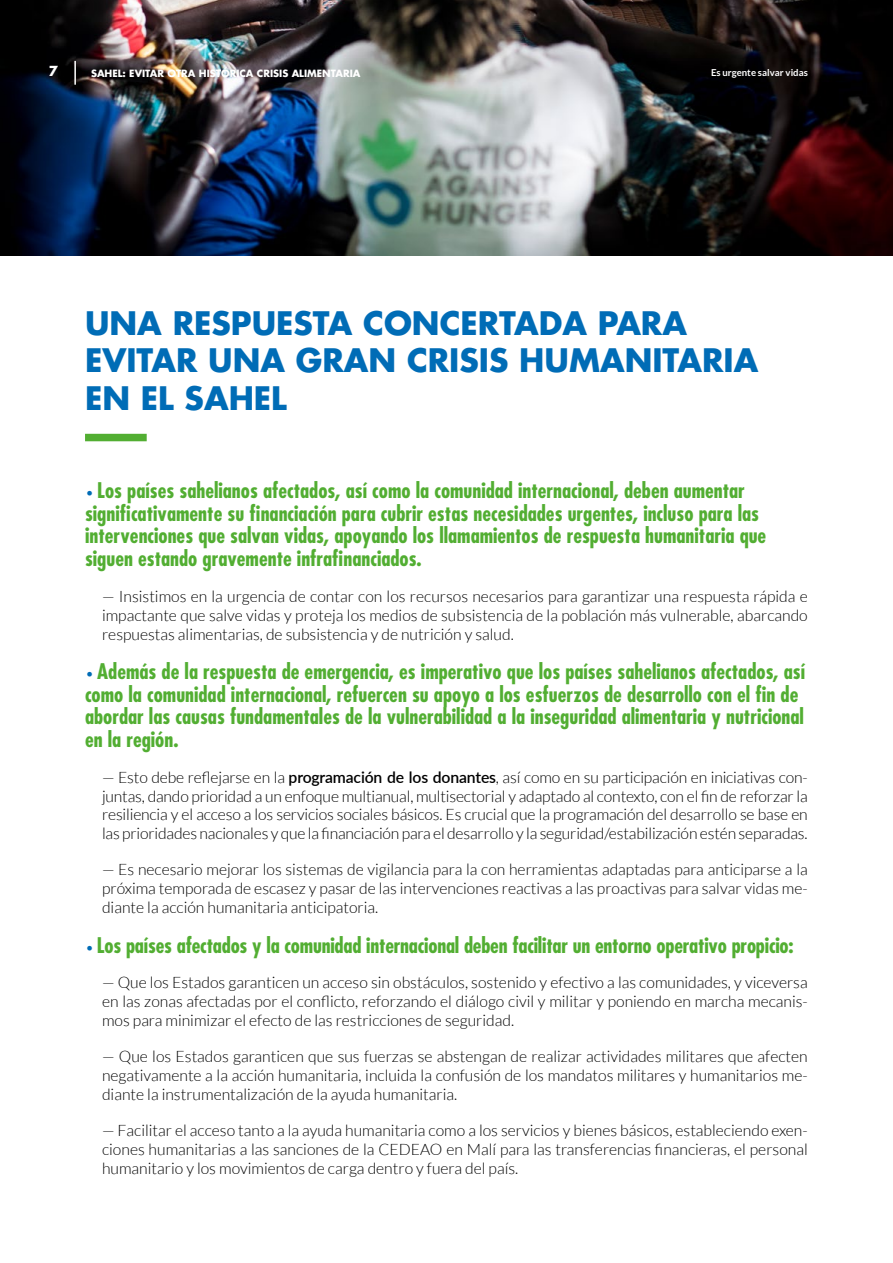
<style>
.page{position:relative;width:893px;height:1263px;background:#fff}
.page>*{position:absolute;margin:0;border:0;box-sizing:border-box;transform-origin:0 0}
.t1{font:700 31.5px/37.5px "Futura LT";color:#006cb6}
.t2{font:700 condensed 21px/22.5px "Futura Std";color:#52ae32}
.t3{font:300 15.75px/18.9px "Lato";color:#000;text-align:justify}
.t4{font:700 13.5px "Futura LT";color:#fff}
.t5{font:700 9.75px "Futura LT";color:#fff}
.t6{font:700 9.6px "Lato";color:#fff}
.s1{font-family:"Lato";font-weight:300;font-stretch:normal;font-size:15.75px;color:#006cb6}
.s2{font-weight:600}
</style>
<div class="page">
<div style="left:85px;top:434px;width:62px;height:7px;background:#52ae32"></div>
<img style="left:0;top:0;width:893px;height:255px">
<hr style="left:74px;top:61px;width:2px;height:24px;background:#fff">
<p class="t4" style="left:49px;top:62px;width:11px">7</p>
<p class="t5" style="left:91px;top:67px;width:271px">SAHEL: EVITAR OTRA HISTÓRICA CRISIS ALIMENTARIA</p>
<p class="t6" style="left:711px;top:67px;width:98px">Es urgente salvar vidas</p>
<h1 class="t1" style="left:85px;top:304px;width:675px">UNA RESPUESTA CONCERTADA PARA<br>EVITAR UNA GRAN CRISIS HUMANITARIA<br>EN EL SAHEL</h1>
<p class="t2" style="left:85px;top:479px;width:683px"><span class="s1">•</span> Los países sahelianos afectados, así como la comunidad internacional, deben aumentar significativamente su financiación para cubrir estas necesidades urgentes, incluso para las intervenciones que salvan vidas, apoyando los llamamientos de respuesta humanitaria que siguen estando gravemente infrafinanciados.</p>
<p class="t3" style="left:102px;top:587px;width:707px">— Insistimos en la urgencia de contar con los recursos necesarios para garantizar una respuesta rápida e impactante que salve vidas y proteja los medios de subsistencia de la población más vulnerable, abarcando respuestas alimentarias, de subsistencia y de nutrición y salud.</p>
<p class="t2" style="left:85px;top:660px;width:722px"><span class="s1">•</span> Además de la respuesta de emergencia, es imperativo que los países sahelianos afectados, así como la comunidad internacional, refuercen su apoyo a los esfuerzos de desarrollo con el fin de abordar las causas fundamentales de la vulnerabilidad a la inseguridad alimentaria y nutricional en la región.</p>
<p class="t3" style="left:102px;top:767px;width:707px">— Esto debe reflejarse en la <span class="s2">programación de los donantes</span>, así como en su participación en iniciativas con&shy;juntas, dando prioridad a un enfoque multianual, multisectorial y adaptado al contexto, con el fin de reforzar la resiliencia y el acceso a los servicios sociales básicos. Es crucial que la programación del desarrollo se base en las prioridades nacionales y que la financiación para el desarrollo y la seguridad/estabilización estén separadas.</p>
<p class="t3" style="left:102px;top:860px;width:707px">— Es necesario mejorar los sistemas de vigilancia para la con herramientas adaptadas para anticiparse a la próxima temporada de escasez y pasar de las intervenciones reactivas a las proactivas para salvar vidas me&shy;diante la acción humanitaria anticipatoria.</p>
<h2 class="t2" style="left:85px;top:934px;width:710px"><span class="s1">•</span> Los países afectados y la comunidad internacional deben facilitar un entorno operativo propicio:</h2>
<p class="t3" style="left:102px;top:973px;width:707px">— Que los Estados garanticen un acceso sin obstáculos, sostenido y efectivo a las comunidades, y viceversa en las zonas afectadas por el conflicto, reforzando el diálogo civil y militar y poniendo en marcha mecanis&shy;mos para minimizar el efecto de las restricciones de seguridad.</p>
<p class="t3" style="left:102px;top:1047px;width:707px">— Que los Estados garanticen que sus fuerzas se abstengan de realizar actividades militares que afecten negativamente a la acción humanitaria, incluida la confusión de los mandatos militares y humanitarios me&shy;diante la instrumentalización de la ayuda humanitaria.</p>
<p class="t3" style="left:102px;top:1121px;width:707px">— Facilitar el acceso tanto a la ayuda humanitaria como a los servicios y bienes básicos, estableciendo exen&shy;ciones humanitarias a las sanciones de la CEDEAO en Malí para las transferencias financieras, el personal humanitario y los movimientos de carga dentro y fuera del país.</p>
</div>
